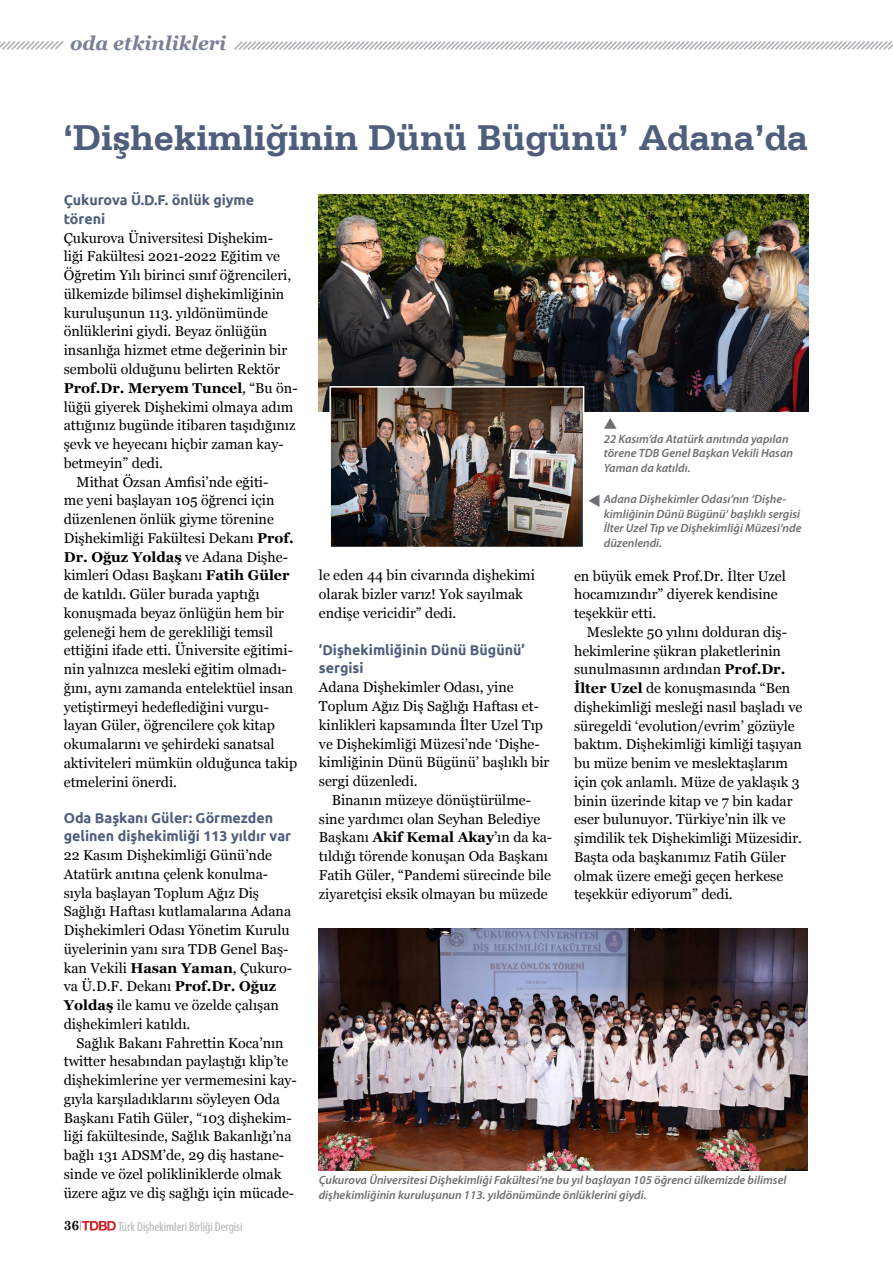
<style>
.page{position:relative;width:893px;height:1263px;background:#fff}
.page>*{position:absolute;margin:0;border:0;box-sizing:border-box;transform-origin:0 0}
.t1{font:700 37.65px "Serifa BT";color:#4f5e7b}
.t2{font:italic 700 19.5px "Georgia";letter-spacing:-.005em;color:#7a8097}
.t3{font:14.25px/18.8px "Georgia";color:#000}
.t4{font:700 14.25px/18.8px "Ubuntu";color:#4f5e7b}
.t5{font:700 14.25px "Georgia";color:#000}
.t6{font:700 13.5px "Century Schoolbook";color:#000}
.t7{font:condensed 13.05px "Myriad Pro";color:#b1b4b6}
.t8{font:italic 600 12px/14.4px "Myriad Pro";color:#6d6e71}
.s1{font-weight:400}
.s2{font-weight:700}
</style>
<div class="page">
<svg style="left:0;top:41px;width:64px;height:9px"></svg>
<svg style="left:80px;top:1220px;width:36px;height:10px"></svg>
<img style="left:319px;top:194px;width:489px;height:218px">
<img style="left:332px;top:389px;width:249px;height:156px">
<div style="left:329px;top:386px;width:255px;height:162px;border:2px solid #fff"></div>
<img style="left:319px;top:929px;width:489px;height:241px">
<svg style="left:234px;top:41px;width:659px;height:9px"></svg>
<h2 class="t2" style="left:70px;top:29px;width:158px">oda etkinlikleri</h2>
<h1 class="t1" style="left:63px;top:115px;width:746px">‘Dişhekimliğinin Dünü Bügünü’ Adana’da</h1>
<p class="t4" style="left:64px;top:191px;width:192px">Çukurova Ü.D.F. önlük giyme töreni</p>
<p class="t3" style="left:64px;top:228px;width:211px">Çukurova Üniversitesi Dişhekim-</p>
<p class="t3" style="left:64px;top:247px;width:218px">liği Fakültesi 2021-2022 Eğitim ve</p>
<p class="t3" style="left:64px;top:265px;width:229px">Öğretim Yılı birinci sınıf öğrencileri,</p>
<p class="t3" style="left:64px;top:284px;width:222px">ülkemizde bilimsel dişhekimliğinin</p>
<p class="t3" style="left:64px;top:303px;width:206px">kuruluşunun 113. yıldönümünde</p>
<p class="t3" style="left:64px;top:322px;width:205px">önlüklerini giydi. Beyaz önlüğün</p>
<p class="t3" style="left:64px;top:340px;width:225px">insanlığa hizmet etme değerinin bir</p>
<p class="t3" style="left:64px;top:359px;width:218px">sembolü olduğunu belirten Rektör</p>
<p class="t5" style="left:64px;top:377px;width:235px">Prof.Dr. Meryem Tuncel<span class="s1">, “Bu ön-</span></p>
<p class="t3" style="left:64px;top:397px;width:231px">lüğü giyerek Dişhekimi olmaya adım</p>
<p class="t3" style="left:64px;top:415px;width:233px">attığınız bugünde itibaren taşıdığınız</p>
<p class="t3" style="left:64px;top:434px;width:221px">şevk ve heyecanı hiçbir zaman kay-</p>
<p class="t3" style="left:64px;top:453px;width:101px">betmeyin” dedi.</p>
<p class="t3" style="left:77px;top:472px;width:193px">Mithat Özsan Amfisi’nde eğiti-</p>
<p class="t3" style="left:64px;top:490px;width:212px">me yeni başlayan 105 öğrenci için</p>
<p class="t3" style="left:64px;top:509px;width:212px">düzenlenen önlük giyme törenine</p>
<p class="t3" style="left:64px;top:528px;width:232px">Dişhekimliği Fakültesi Dekanı <span class="s2">Prof.</span></p>
<p class="t5" style="left:64px;top:546px;width:226px">Dr. Oğuz Yoldaş <span class="s1">ve Adana Dişhe-</span></p>
<p class="t3" style="left:64px;top:565px;width:227px">kimleri Odası Başkanı <span class="s2">Fatih Güler</span></p>
<p class="t3" style="left:64px;top:584px;width:197px">de katıldı. Güler burada yaptığı</p>
<p class="t3" style="left:64px;top:603px;width:222px">konuşmada beyaz önlüğün hem bir</p>
<p class="t3" style="left:64px;top:622px;width:211px">geleneği hem de gerekliliği temsil</p>
<p class="t3" style="left:64px;top:640px;width:231px">ettiğini ifade etti. Üniversite eğitimi-</p>
<p class="t3" style="left:64px;top:659px;width:225px">nin yalnızca mesleki eğitim olmadı-</p>
<p class="t3" style="left:64px;top:678px;width:231px">ğını, aynı zamanda entelektüel insan</p>
<p class="t3" style="left:64px;top:697px;width:207px">yetiştirmeyi hedeflediğini vurgu-</p>
<p class="t3" style="left:64px;top:715px;width:213px">layan Güler, öğrencilere çok kitap</p>
<p class="t3" style="left:64px;top:734px;width:212px">okumalarını ve şehirdeki sanatsal</p>
<p class="t3" style="left:64px;top:753px;width:235px">aktiviteleri mümkün olduğunca takip</p>
<p class="t3" style="left:64px;top:772px;width:115px">etmelerini önerdi.</p>
<p class="t4" style="left:64px;top:809px;width:229px;line-height:18px">Oda Başkanı Güler: Görmezden gelinen dişhekimliği 113 yıldır var</p>
<p class="t3" style="left:64px;top:845px;width:230px">22 Kasım Dişhekimliği Günü’nde<br>Atatürk anıtına çelenk konulma&shy;sıyla başlayan Toplum Ağız Diş<br>Sağlığı Haftası kutlamalarına Adana<br>Dişhekimleri Odası Yönetim Kurulu üyelerinin yanı sıra TDB Genel Baş&shy;kan Vekili <span class="s2">Hasan Yaman</span>, Çukuro&shy;va Ü.D.F. Dekanı <span class="s2">Prof.Dr. Oğuz<br>Yoldaş</span> ile kamu ve özelde çalışan dişhekimleri katıldı.</p>
<p class="t3" style="left:64px;top:1033px;width:235px;text-indent:13px">Sağlık Bakanı Fahrettin Koca’nın twitter hesabından paylaştığı klip’te dişhekimlerine yer vermemesini kay&shy;gıyla karşıladıklarını söyleyen Oda Başkanı Fatih Güler, “103 dişhekim&shy;liği fakültesinde, Sağlık Bakanlığı’na bağlı 131 ADSM’de, 29 diş hastane&shy;sinde ve özel polikliniklerde olmak üzere ağız ve diş sağlığı için mücade-</p>
<p class="t6" style="left:64px;top:1217px;width:17px">36</p>
<p class="t7" style="left:118px;top:1218px;width:126px">Türk Dişhekimleri Birliği Dergisi</p>
<p class="t8" style="left:604px;top:431px;width:191px">22 Kasım’da Atatürk anıtında yapılan törene TDB Genel Başkan Vekili Hasan<br>Yaman da katıldı.</p>
<p class="t3" style="left:319px;top:566px;width:218px">le eden 44 bin civarında dişhekimi olarak bizler varız! Yok sayılmak endişe vericidir” dedi.</p>
<p class="t4" style="left:319px;top:640px;width:207px">‘Dişhekimliğinin Dünü Bügünü’ sergisi</p>
<p class="t3" style="left:319px;top:677px;width:232px">Adana Dişhekimler Odası, yine<br>Toplum Ağız Diş Sağlığı Haftası et&shy;kinlikleri kapsamında İlter Uzel Tıp ve Dişhekimliği Müzesi’nde ‘Dişhe&shy;kimliğinin Dünü Bügünü’ başlıklı bir sergi düzenledi.</p>
<p class="t3" style="left:319px;top:790px;width:235px;text-indent:13px">Binanın müzeye dönüştürülme&shy;sine yardımcı olan Seyhan Belediye Başkanı <span class="s2">Akif Kemal Akay</span>’ın da ka&shy;tıldığı törende konuşan Oda Başkanı Fatih Güler, “Pandemi sürecinde bile ziyaretçisi eksik olmayan bu müzede</p>
<p class="t8" style="left:604px;top:492px;width:199px">Adana Dişhekimler Odası’nın ‘Dişhe&shy;kimliğinin Dünü Bügünü’ başlıklı sergisi İlter Uzel Tıp ve Dişhekimliği Müzesi’nde düzenlendi.</p>
<p class="t3" style="left:574px;top:566px;width:213px">en büyük emek Prof.Dr. İlter Uzel hocamızındır” diyerek kendisine teşekkür etti.</p>
<p class="t3" style="left:574px;top:622px;width:230px;text-indent:13px">Meslekte 50 yılını dolduran diş&shy;hekimlerine şükran plaketlerinin sunulmasının ardından <span class="s2">Prof.Dr.<br>İlter Uzel</span> de konuşmasında “Ben dişhekimliği mesleği nasıl başladı ve süregeldi ‘evolution/evrim’ gözüyle baktım. Dişhekimliği kimliği taşıyan bu müze benim ve meslektaşlarım için çok anlamlı. Müze de yaklaşık 3 binin üzerinde kitap ve 7 bin kadar eser bulunuyor. Türkiye’nin ilk ve şimdilik tek Dişhekimliği Müzesidir.<br>Başta oda başkanımız Fatih Güler olmak üzere emeği geçen herkese teşekkür ediyorum” dedi.</p>
<p class="t8" style="left:319px;top:1173px;width:469px">Çukurova Üniversitesi Dişhekimliği Fakültesi’ne bu yıl başlayan 105 öğrenci ülkemizde bilimsel dişhekimliğinin kuruluşunun 113. yıldönümünde önlüklerini giydi.</p>
</div>
